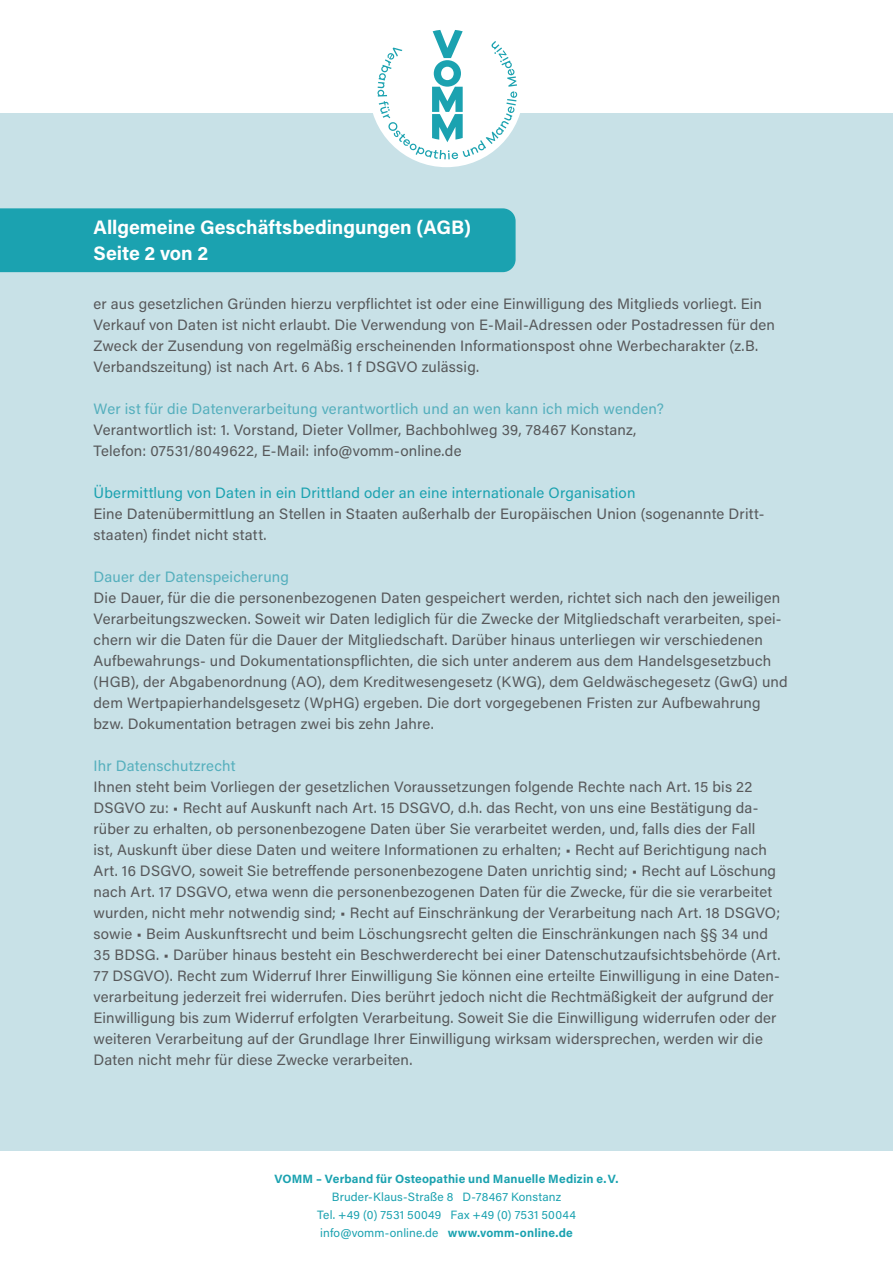
<style>
.page{position:relative;width:893px;height:1263px;background:#fff}
.page>*{position:absolute;margin:0;border:0;box-sizing:border-box;transform-origin:0 0}
.t1{font:700 19.5px/25.5px "Acumin Pro";color:#fff}
.t2{font:15px/21px "Acumin Pro";letter-spacing:.015em;color:#57585a}
.t3{font:15px "Acumin Pro";letter-spacing:.01em;color:#55afbd}
.t4{font:15px "Acumin Pro";letter-spacing:.01em;color:#1ba2b0}
.t5{font:12px/18px "Acumin Pro";letter-spacing:.01em;color:#1ba2b0;text-align:center}
.t6{font:700 12px "Acumin Pro";letter-spacing:.015em;color:#1ba2b0}
.s1{font-weight:700}
</style>
<div class="page">
<div style="left:0;top:113px;width:893px;height:1037px;background:#c8e1e7"></div>
<div style="left:369px;top:13px;width:155px;height:154px;background:#fff;border-radius:50%"></div>
<svg style="left:377px;top:30px;width:140px;height:129px"></svg>
<div style="left:0;top:208px;width:516px;height:64px;background:#1ba2b0"></div>
<h1 class="t1" style="left:94px;top:214px;width:379px">Allgemeine Geschäftsbedingungen (AGB)<br>Seite 2 von 2</h1>
<p class="t2" style="left:94px;top:292px;width:683px">er aus gesetzlichen Gründen hierzu verpflichtet ist oder eine Einwilligung des Mitglieds vorliegt. Ein Verkauf von Daten ist nicht erlaubt. Die Verwendung von E-Mail-Adressen oder Postadressen für den Zweck der Zusendung von regelmäßig erscheinenden Informationspost ohne Werbecharakter (z.B.<br>Verbandszeitung) ist nach Art. 6 Abs. 1 f DSGVO zulässig.</p>
<p class="t3" style="left:94px;top:398px;width:572px">Wer ist für die Datenverarbeitung verantwortlich und an wen kann ich mich wenden?</p>
<p class="t2" style="left:94px;top:418px;width:544px">Verantwortlich ist: 1. Vorstand, Dieter Vollmer, Bachbohlweg 39, 78467 Konstanz,<br>Telefon: 07531/8049622, E-Mail: info@vomm-online.de</p>
<p class="t4" style="left:94px;top:482px;width:543px">Übermittlung von Daten in ein Drittland oder an eine internationale Organisation</p>
<p class="t2" style="left:94px;top:502px;width:672px">Eine Datenübermittlung an Stellen in Staaten außerhalb der Europäischen Union (sogenannte Dritt&shy;staaten) findet nicht statt.</p>
<p class="t3" style="left:94px;top:566px;width:197px">Dauer der Datenspeicherung</p>
<p class="t2" style="left:94px;top:586px;width:696px">Die Dauer, für die die personenbezogenen Daten gespeichert werden, richtet sich nach den jeweiligen Verarbeitungszwecken. Soweit wir Daten lediglich für die Zwecke der Mitgliedschaft verarbeiten, spei&shy;chern wir die Daten für die Dauer der Mitgliedschaft. Darüber hinaus unterliegen wir verschiedenen Aufbewahrungs- und Dokumentationspflichten, die sich unter anderem aus dem Handelsgesetzbuch (HGB), der Abgabenordnung (AO), dem Kreditwesengesetz (KWG), dem Geldwäschegesetz (GwG) und dem Wertpapierhandelsgesetz (WpHG) ergeben. Die dort vorgegebenen Fristen zur Aufbewahrung bzw. Dokumentation betragen zwei bis zehn Jahre.</p>
<p class="t3" style="left:94px;top:755px;width:144px">Ihr Datenschutzrecht</p>
<p class="t2" style="left:94px;top:775px;width:688px">Ihnen steht beim Vorliegen der gesetzlichen Voraussetzungen folgende Rechte nach Art. 15 bis 22<br>DSGVO zu: • Recht auf Auskunft nach Art. 15 DSGVO, d.h. das Recht, von uns eine Bestätigung da&shy;rüber zu erhalten, ob personenbezogene Daten über Sie verarbeitet werden, und, falls dies der Fall<br>ist, Auskunft über diese Daten und weitere Informationen zu erhalten; • Recht auf Berichtigung nach Art. 16 DSGVO, soweit Sie betreffende personenbezogene Daten unrichtig sind; • Recht auf Löschung nach Art. 17 DSGVO, etwa wenn die personenbezogenen Daten für die Zwecke, für die sie verarbeitet wurden, nicht mehr notwendig sind; • Recht auf Einschränkung der Verarbeitung nach Art. 18 DSGVO; sowie • Beim Auskunftsrecht und beim Löschungsrecht gelten die Einschränkungen nach §§ 34 und 35 BDSG. • Darüber hinaus besteht ein Beschwerderecht bei einer Datenschutzaufsichtsbehörde (Art.<br>77 DSGVO). Recht zum Widerruf Ihrer Einwilligung Sie können eine erteilte Einwilligung in eine Daten&shy;verarbeitung jederzeit frei widerrufen. Dies berührt jedoch nicht die Rechtmäßigkeit der aufgrund der Einwilligung bis zum Widerruf erfolgten Verarbeitung. Soweit Sie die Einwilligung widerrufen oder der weiteren Verarbeitung auf der Grundlage Ihrer Einwilligung wirksam widersprechen, werden wir die Daten nicht mehr für diese Zwecke verarbeiten.</p>
<p class="t6" style="left:274px;top:1170px;width:346px">VOMM – Verband für Osteopathie und Manuelle Medizin e.V.</p>
<p class="t5" style="left:317px;top:1187px;width:260px">Bruder-Klaus-Straße 8 D-78467 Konstanz<br>Tel. +49 (0) 7531 50049 Fax +49 (0) 7531 50044 info@vomm-online.de <span class="s1">www.vomm-online.de</span></p>
</div>
